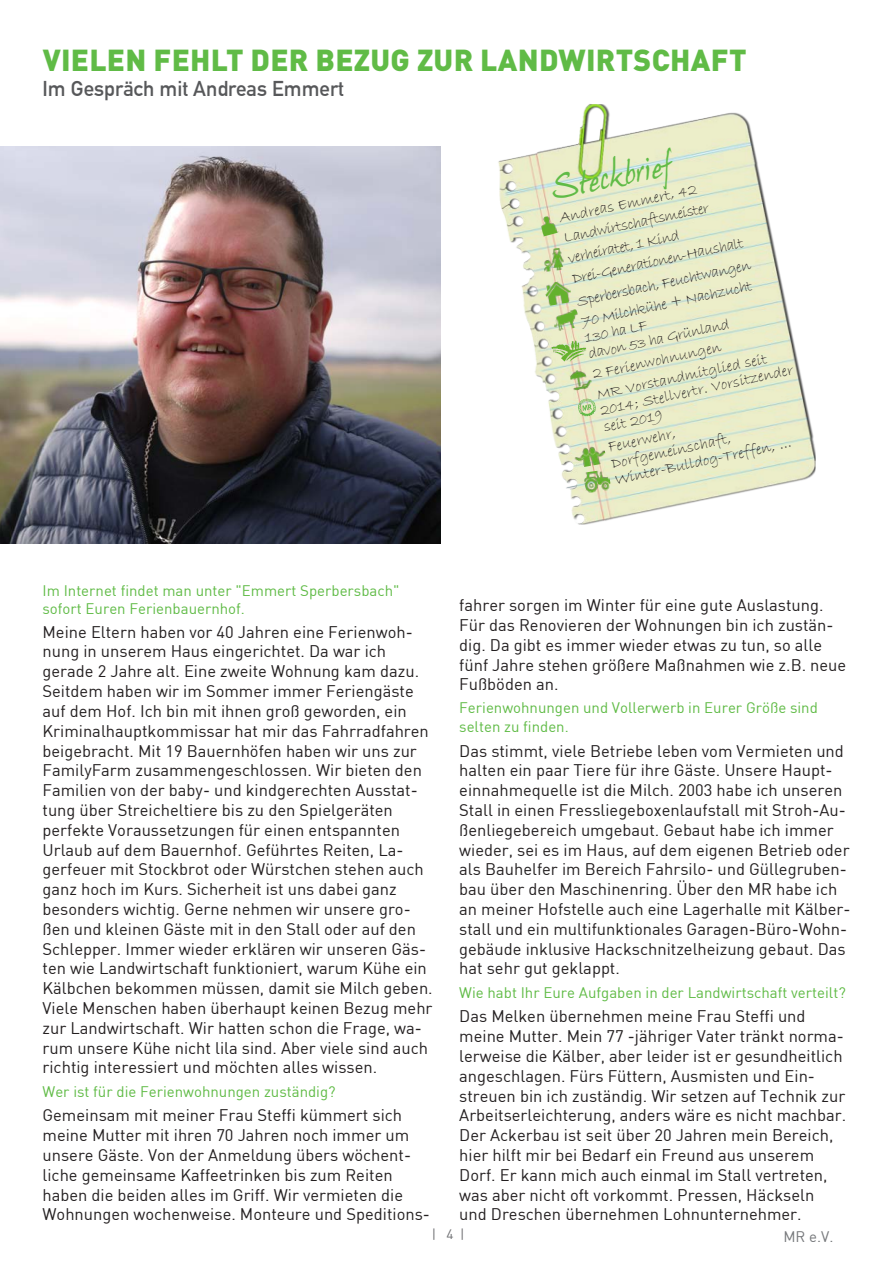
<style>
.page{position:relative;width:893px;height:1263px;background:#fff}
.page>*{position:absolute;margin:0;border:0;box-sizing:border-box;transform-origin:0 0}
.arial_schrift_11_blocksatz{font:900 30px "DIN Pro";letter-spacing:.01em;color:#60bb46}
.t1{font:italic 28.5px "Hans Hand";color:#60bb46}
.arial_schrift_11_blocksatz-2{font:700 21px "DIN Alternate";color:#57585a}
.arial_schrift_11_blocksatz-3{font:16.5px/19.8px "DIN";color:#231f20}
.arial_schrift_11_blocksatz-4{font:15.75px/16.5px "Bradley Hand ITC";color:#231f20}
.arial_schrift_11_blocksatz-5{font:15px/19.8px "DIN";color:#60bb46}
.t2{font:15px "DIN";color:#76787b}
.t3{font:13.5px "DIN";color:#6f7073}
.s1{font-size:16.5px}
</style>
<div class="page">
<img style="left:0;top:147px;width:440px;height:397px">
<img style="left:498px;top:104px;width:318px;height:421px">
<img style="left:544px;top:280px;width:28px;height:26px">
<img style="left:552px;top:309px;width:28px;height:23px">
<img style="left:542px;top:247px;width:26px;height:25px">
<img style="left:539px;top:214px;width:20px;height:22px">
<img style="left:583px;top:469px;width:28px;height:24px">
<img style="left:551px;top:340px;width:37px;height:22px">
<img style="left:569px;top:368px;width:24px;height:23px">
<svg style="left:578px;top:398px;width:18px;height:18px"></svg>
<img style="left:567px;top:444px;width:40px;height:25px">
<p class="arial_schrift_11_blocksatz" style="left:43px;top:39px;width:705px">VIELEN FEHLT DER BEZUG ZUR LANDWIRTSCHAFT</p>
<p class="arial_schrift_11_blocksatz-2" style="left:43px;top:72px;width:303px">Im Gespräch mit Andreas Emmert</p>
<p class="t1" style="left:550px;top:173px;width:123px;rotate:-12deg">Steckbrief</p>
<p class="arial_schrift_11_blocksatz-4" style="left:558px;top:210px;width:142px;rotate:-12deg">Andreas Emmert, 42</p>
<p class="arial_schrift_11_blocksatz-4" style="left:562px;top:230px;width:150px;rotate:-12deg">Landwirtschaftsmeister</p>
<p class="arial_schrift_11_blocksatz-4" style="left:566px;top:251px;width:115px;rotate:-12deg">verheiratet, 1 Kind</p>
<p class="arial_schrift_11_blocksatz-4" style="left:571px;top:271px;width:176px;rotate:-12deg">Drei-Generationen-Haushalt</p>
<p class="arial_schrift_11_blocksatz-4" style="left:576px;top:293px;width:179px;rotate:-12deg">Sperbersbach, Feuchtwangen</p>
<p class="arial_schrift_11_blocksatz-4" style="left:580px;top:314px;width:176px;rotate:-12deg">70 Milchkühe + Nachzucht<br>130 ha LF<br>davon 53 ha Grünland</p>
<p class="arial_schrift_11_blocksatz-4" style="left:591px;top:366px;width:133px;rotate:-12deg">2 Ferienwohnungen</p>
<p class="arial_schrift_11_blocksatz-4" style="left:595px;top:387px;width:198px;rotate:-12deg">MR Vorstandmitglied seit<br>2014; Stellvertr. Vorsitzender seit 2019</p>
<p class="arial_schrift_11_blocksatz-4" style="left:607px;top:439px;width:181px;rotate:-12deg">Feuerwehr,<br>Dorfgemeinschaft,<br>Winter-Bulldog-Treffen<span class="s1">, ...</span></p>
<p class="arial_schrift_11_blocksatz-5" style="left:43px;top:581px;width:359px;line-height:18px">Im Internet findet man unter "Emmert Sperbersbach" sofort Euren Ferienbauernhof.</p>
<p class="arial_schrift_11_blocksatz-3" style="left:43px;top:621px;width:392px">Meine Eltern haben vor 40 Jahren eine Ferienwoh&shy;nung in unserem Haus eingerichtet. Da war ich gerade 2 Jahre alt. Eine zweite Wohnung kam dazu.<br>Seitdem haben wir im Sommer immer Feriengäste auf dem Hof. Ich bin mit ihnen groß geworden, ein Kriminalhauptkommissar hat mir das Fahrradfahren beigebracht. Mit 19 Bauernhöfen haben wir uns zur FamilyFarm zusammengeschlossen. Wir bieten den Familien von der baby- und kindgerechten Ausstat&shy;tung über Streicheltiere bis zu den Spielgeräten perfekte Voraussetzungen für einen entspannten Urlaub auf dem Bauernhof. Geführtes Reiten, La&shy;gerfeuer mit Stockbrot oder Würstchen stehen auch ganz hoch im Kurs. Sicherheit ist uns dabei ganz besonders wichtig. Gerne nehmen wir unsere gro&shy;ßen und kleinen Gäste mit in den Stall oder auf den Schlepper. Immer wieder erklären wir unseren Gäs&shy;ten wie Landwirtschaft funktioniert, warum Kühe ein Kälbchen bekommen müssen, damit sie Milch geben.<br>Viele Menschen haben überhaupt keinen Bezug mehr zur Landwirtschaft. Wir hatten schon die Frage, wa&shy;rum unsere Kühe nicht lila sind. Aber viele sind auch richtig interessiert und möchten alles wissen.</p>
<p class="arial_schrift_11_blocksatz-5" style="left:43px;top:1082px;width:295px">Wer ist für die Ferienwohnungen zuständig?</p>
<p class="arial_schrift_11_blocksatz-3" style="left:43px;top:1105px;width:389px">Gemeinsam mit meiner Frau Steffi kümmert sich meine Mutter mit ihren 70 Jahren noch immer um unsere Gäste. Von der Anmeldung übers wöchent&shy;liche gemeinsame Kaffeetrinken bis zum Reiten haben die beiden alles im Griff. Wir vermieten die Wohnungen wochenweise. Monteure und Speditions-</p>
<p class="arial_schrift_11_blocksatz-3" style="left:459px;top:595px;width:389px">fahrer sorgen im Winter für eine gute Auslastung.<br>Für das Renovieren der Wohnungen bin ich zustän&shy;dig. Da gibt es immer wieder etwas zu tun, so alle fünf Jahre stehen größere Maßnahmen wie z.B. neue Fußböden an.</p>
<p class="arial_schrift_11_blocksatz-5" style="left:459px;top:697px;width:360px">Ferienwohnungen und Vollerwerb in Eurer Größe sind selten zu finden.</p>
<p class="arial_schrift_11_blocksatz-3" style="left:459px;top:740px;width:393px">Das stimmt, viele Betriebe leben vom Vermieten und halten ein paar Tiere für ihre Gäste. Unsere Haupt&shy;einnahmequelle ist die Milch. 2003 habe ich unseren Stall in einen Fressliegeboxenlaufstall mit Stroh-Au&shy;ßenliegebereich umgebaut. Gebaut habe ich immer wieder, sei es im Haus, auf dem eigenen Betrieb oder als Bauhelfer im Bereich Fahrsilo- und Güllegruben&shy;bau über den Maschinenring. Über den MR habe ich an meiner Hofstelle auch eine Lagerhalle mit Kälber&shy;stall und ein multifunktionales Garagen-Büro-Wohn&shy;gebäude inklusive Hackschnitzelheizung gebaut. Das hat sehr gut geklappt.</p>
<p class="arial_schrift_11_blocksatz-5" style="left:459px;top:983px;width:388px">Wie habt Ihr Eure Aufgaben in der Landwirtschaft verteilt?</p>
<p class="arial_schrift_11_blocksatz-3" style="left:459px;top:1006px;width:389px">Das Melken übernehmen meine Frau Steffi und meine Mutter. Mein 77 -jähriger Vater tränkt norma&shy;lerweise die Kälber, aber leider ist er gesundheitlich angeschlagen. Fürs Füttern, Ausmisten und Ein&shy;streuen bin ich zuständig. Wir setzen auf Technik zur Arbeitserleichterung, anders wäre es nicht machbar.<br>Der Ackerbau ist seit über 20 Jahren mein Bereich, hier hilft mir bei Bedarf ein Freund aus unserem Dorf. Er kann mich auch einmal im Stall vertreten, was aber nicht oft vorkommt. Pressen, Häckseln<br>und Dreschen übernehmen Lohnunternehmer.</p>
<p class="t3" style="left:432px;top:1226px;width:34px">| 4 |</p>
<p class="t2" style="left:783px;top:1227px;width:52px">MR e.V.</p>
</div>
